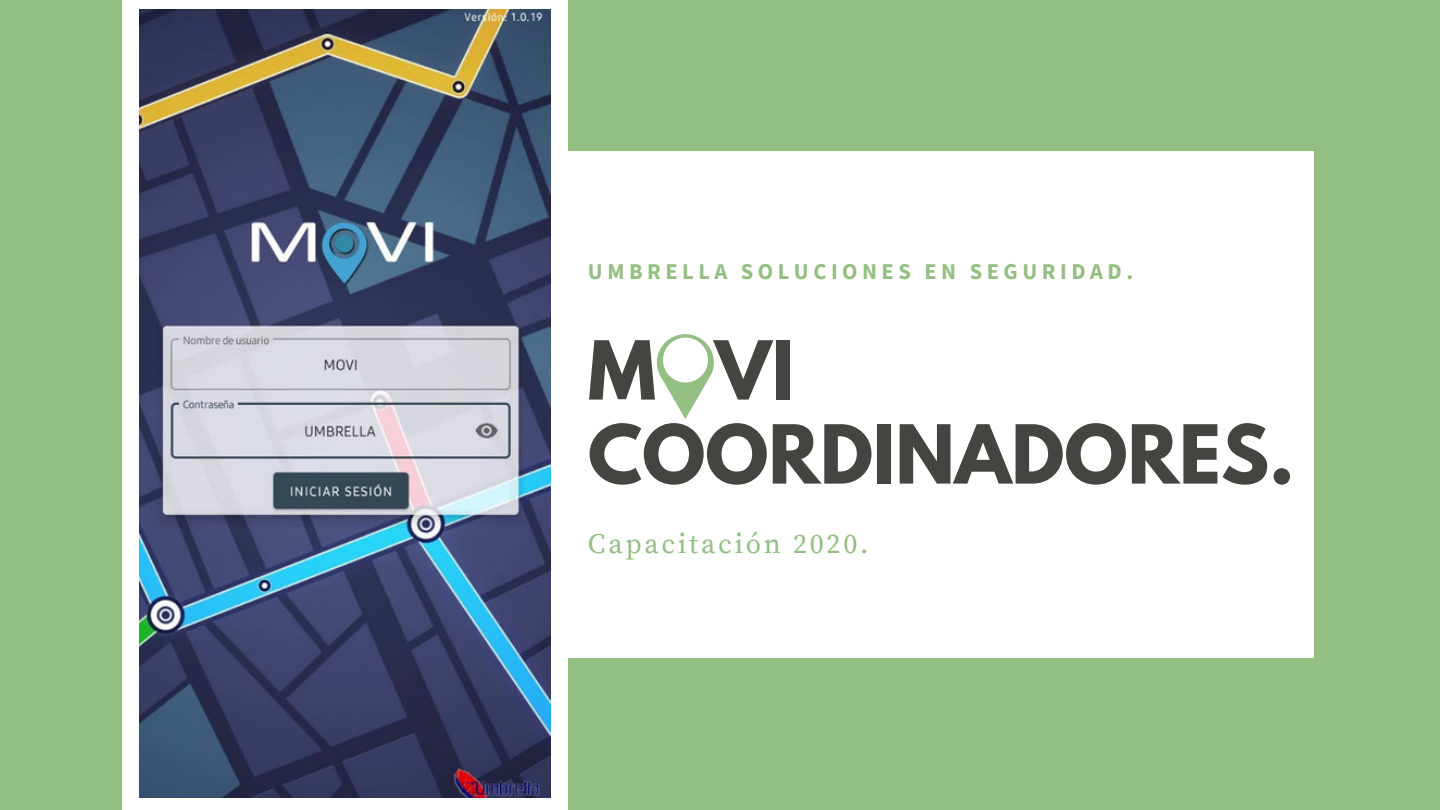
<style>
.page{position:relative;width:1440px;height:810px;background:#93bf83}
.page>*{position:absolute;margin:0;border:0;box-sizing:border-box;transform-origin:0 0}
.t1{font:700 72px/84px "League Spartan";color:#444440}
.t2{font:28px "Source Serif Pro";letter-spacing:.1em;color:#93bf83}
.t3{font:700 22.5px "Source Sans Pro";letter-spacing:.2em;color:#93bf83}
</style>
<div class="page">
<div style="left:122px;top:0;width:446px;height:810px;background:#fff"></div>
<img style="left:139px;top:9px;width:412px;height:789px">
<div style="left:552px;top:152px;width:762px;height:506px;background:#fff"></div>
<svg style="left:657px;top:334px;width:57px;height:85px"></svg>
<div style="left:663px;top:338px;width:45px;height:45px;background:#fff;border-radius:50%"></div>
<p class="t3" style="left:588px;top:257px;width:547px">UMBRELLA SOLUCIONES EN SEGURIDAD.</p>
<h1 class="t1" style="left:588px;top:338px;width:708px">M VI<br>COORDINADORES.</h1>
<p class="t2" style="left:588px;top:527px;width:282px">Capacitación 2020.</p>
</div>
